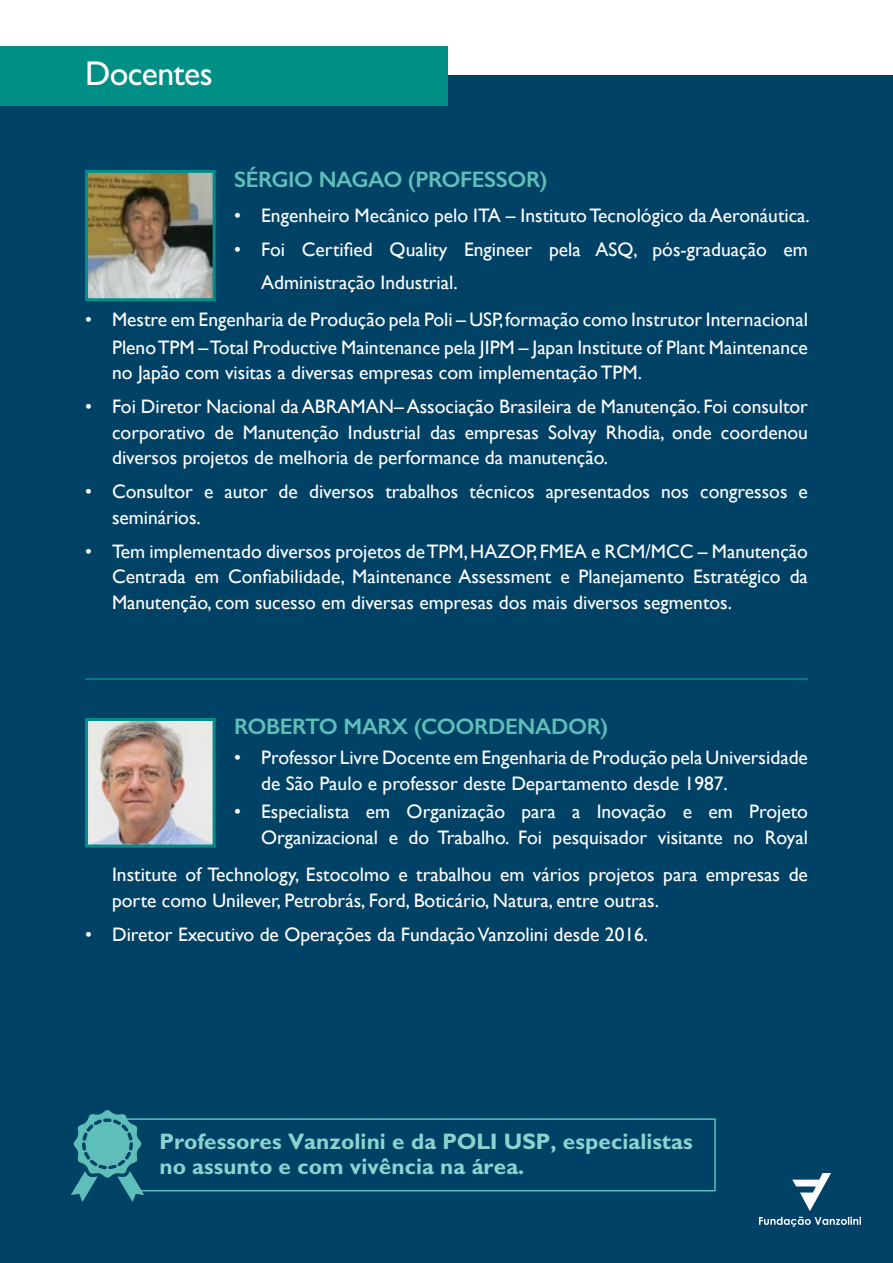
<style>
.page{position:relative;width:893px;height:1263px;background:#fff}
.page>*{position:absolute;margin:0;border:0;box-sizing:border-box;transform-origin:0 0}
.t1{font:500 34.5px "Gill Sans";letter-spacing:-.02em;color:#fff}
.t2{font:700 22.5px/25.5px "Gill Sans";color:#8ed2cf}
.t3{font:600 22.5px "Gill Sans";letter-spacing:-.02em;color:#5ebfba}
.t4{font:19.5px/25.5px "Gill Sans";color:#fff}
</style>
<div class="page">
<div style="left:0;top:76px;width:893px;height:1187px;background:#004266"></div>
<div style="left:0;top:46px;width:447px;height:60px;background:#008f87"></div>
<svg style="left:71px;top:1110px;width:645px;height:92px"></svg>
<hr style="left:85px;top:678px;width:723px;height:2px;background:#008f88">
<svg style="left:759px;top:1173px;width:102px;height:54px"></svg>
<img style="left:89px;top:722px;width:123px;height:121px">
<div style="left:85px;top:718px;width:131px;height:129px;border:3px solid #008f88"></div>
<img style="left:89px;top:174px;width:123px;height:123px">
<div style="left:85px;top:170px;width:131px;height:131px;border:3px solid #008f88"></div>
<h1 class="t1" style="left:85px;top:53px;width:129px">Docentes</h1>
<p class="t3" style="left:234px;top:166px;width:315px">SÉRGIO NAGAO (PROFESSOR)</p>
<p class="t4" style="left:234px;top:203px;width:577px">• Engenheiro Mecânico pelo ITA – Instituto Tecnológico da Aeronáutica.</p>
<p class="t4" style="left:234px;top:237px;width:575px">• Foi Certified Quality Engineer pela ASQ, pós-graduação em</p>
<p class="t4" style="left:261px;top:270px;width:198px">Administração Industrial.</p>
<p class="t4" style="left:85px;top:306px;width:724px;line-height:27.5px;text-align:right">• Mestre em Engenharia de Produção pela Poli – USP, formação como Instrutor Internacional<br>Pleno TPM – Total Productive Maintenance pela JIPM – Japan Institute of Plant Maintenance</p>
<p class="t4" style="left:112px;top:360px;width:531px">no Japão com visitas a diversas empresas com implementação TPM.</p>
<p class="t4" style="left:112px;top:394px;width:697px;text-align:justify;text-indent:-27px">• Foi Diretor Nacional da ABRAMAN– Associação Brasileira de Manutenção. Foi consultor corporativo de Manutenção Industrial das empresas Solvay Rhodia, onde coordenou diversos projetos de melhoria de performance da manutenção.</p>
<p class="t4" style="left:112px;top:479px;width:697px;text-indent:-27px">• Consultor e autor de diversos trabalhos técnicos apresentados nos congressos e seminários.</p>
<p class="t4" style="left:112px;top:539px;width:697px;text-align:justify;text-indent:-27px">• Tem implementado diversos projetos de TPM, HAZOP, FMEA e RCM/MCC – Manutenção Centrada em Confiabilidade, Maintenance Assessment e Planejamento Estratégico da Manutenção, com sucesso em diversas empresas dos mais diversos segmentos.</p>
<p class="t3" style="left:234px;top:713px;width:375px">ROBERTO MARX (COORDENADOR)</p>
<p class="t4" style="left:261px;top:745px;width:548px;text-indent:-27px">• Professor Livre Docente em Engenharia de Produção pela Universidade de São Paulo e professor deste Departamento desde 1987.</p>
<p class="t4" style="left:234px;top:799px;width:575px;text-align:right">• Especialista em Organização para a Inovação e em Projeto<br>Organizacional e do Trabalho. Foi pesquisador visitante no Royal</p>
<p class="t4" style="left:112px;top:862px;width:697px">Institute of Technology, Estocolmo e trabalhou em vários projetos para empresas de porte como Unilever, Petrobrás, Ford, Boticário, Natura, entre outras.</p>
<p class="t4" style="left:85px;top:922px;width:565px">• Diretor Executivo de Operações da Fundação Vanzolini desde 2016.</p>
<p class="t2" style="left:159px;top:1128px;width:535px">Professores Vanzolini e da POLI USP, especialistas no assunto e com vivência na área.</p>
</div>
